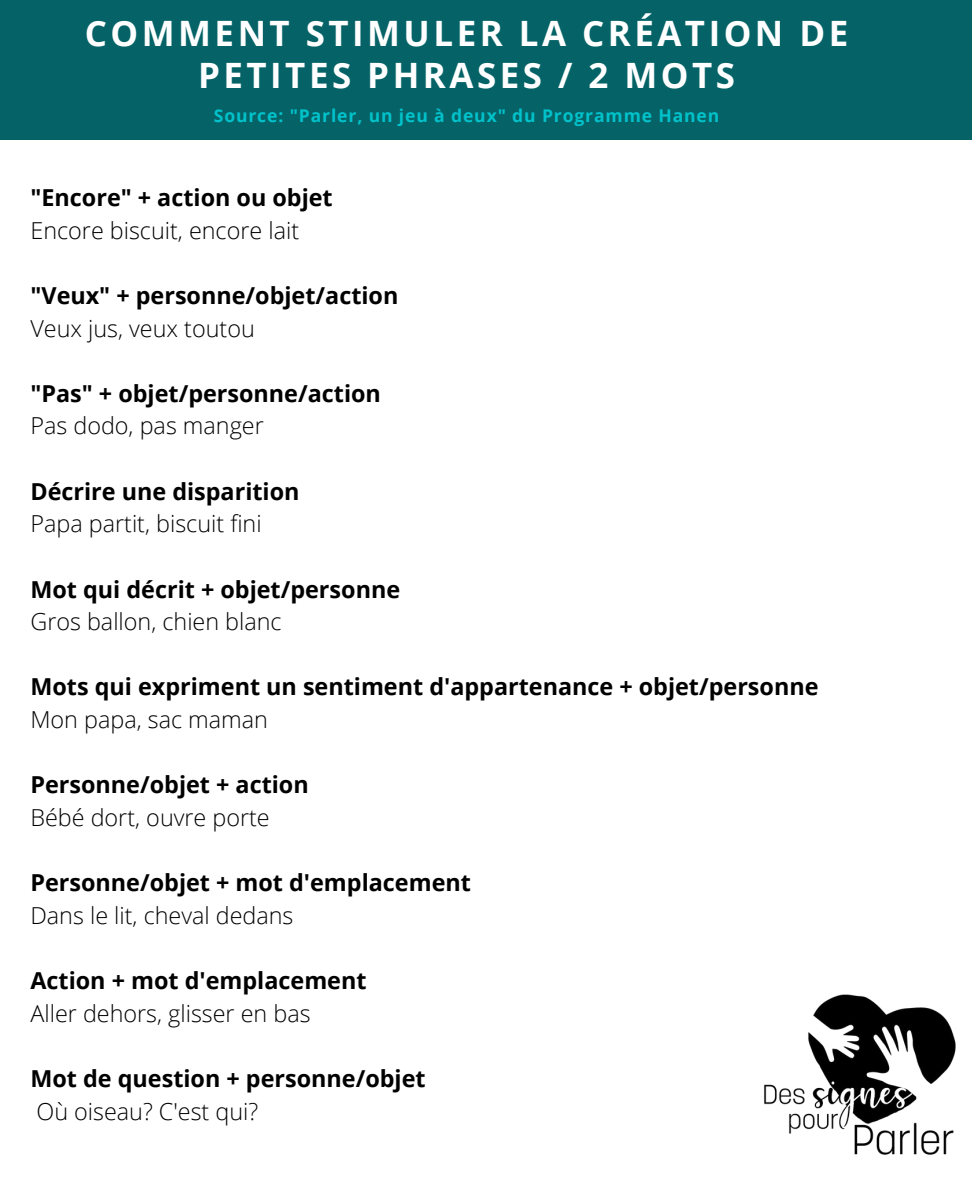
<style>
.page{position:relative;width:972px;height:1188px;background:#fff}
.page>*{position:absolute;margin:0;border:0;box-sizing:border-box;transform-origin:0 0}
.t1{font:700 34.95px/41.7px "Open Sans";letter-spacing:.1em;color:#fff;text-align:center}
.t2{font:700 23.4px "Open Sans";color:#000}
.t3{font:300 23.4px "Open Sans";color:#000}
.t4{font:700 17.55px "Open Sans";letter-spacing:.05em;color:#00c2cb}
</style>
<div class="page">
<div style="left:0;top:0;width:972px;height:140px;background:#056367"></div>
<img style="left:764px;top:994px;width:192px;height:161px">
<h1 class="t1" style="left:85px;top:12px;width:765px">COMMENT STIMULER LA CRÉATION DE<br>PETITES PHRASES / 2 MOTS</h1>
<p class="t4" style="left:214px;top:103px;width:507px">Source: "Parler, un jeu à deux" du Programme Hanen</p>
<p class="t2" style="left:30px;top:181px;width:304px">"Encore" + action ou objet</p>
<p class="t3" style="left:30px;top:214px;width:270px">Encore biscuit, encore lait</p>
<p class="t2" style="left:30px;top:279px;width:369px">"Veux" + personne/objet/action</p>
<p class="t3" style="left:30px;top:312px;width:226px">Veux jus, veux toutou</p>
<p class="t2" style="left:30px;top:377px;width:352px">"Pas" + objet/personne/action</p>
<p class="t3" style="left:30px;top:409px;width:235px">Pas dodo, pas manger</p>
<p class="t2" style="left:30px;top:475px;width:271px">Décrire une disparition</p>
<p class="t3" style="left:30px;top:507px;width:233px">Papa partit, biscuit fini</p>
<p class="t2" style="left:30px;top:573px;width:371px">Mot qui décrit + objet/personne</p>
<p class="t3" style="left:30px;top:605px;width:253px">Gros ballon, chien blanc</p>
<p class="t2" style="left:30px;top:670px;width:790px">Mots qui expriment un sentiment d'appartenance + objet/personne</p>
<p class="t3" style="left:30px;top:703px;width:239px">Mon papa, sac maman</p>
<p class="t2" style="left:30px;top:768px;width:280px">Personne/objet + action</p>
<p class="t3" style="left:30px;top:801px;width:241px">Bébé dort, ouvre porte</p>
<p class="t2" style="left:30px;top:866px;width:442px">Personne/objet + mot d'emplacement</p>
<p class="t3" style="left:30px;top:899px;width:265px">Dans le lit, cheval dedans</p>
<p class="t2" style="left:30px;top:964px;width:338px">Action + mot d'emplacement</p>
<p class="t3" style="left:30px;top:997px;width:282px">Aller dehors, glisser en bas</p>
<p class="t2" style="left:30px;top:1062px;width:397px">Mot de question + personne/objet</p>
<p class="t3" style="left:37px;top:1095px;width:223px">Où oiseau? C'est qui?</p>
</div>
